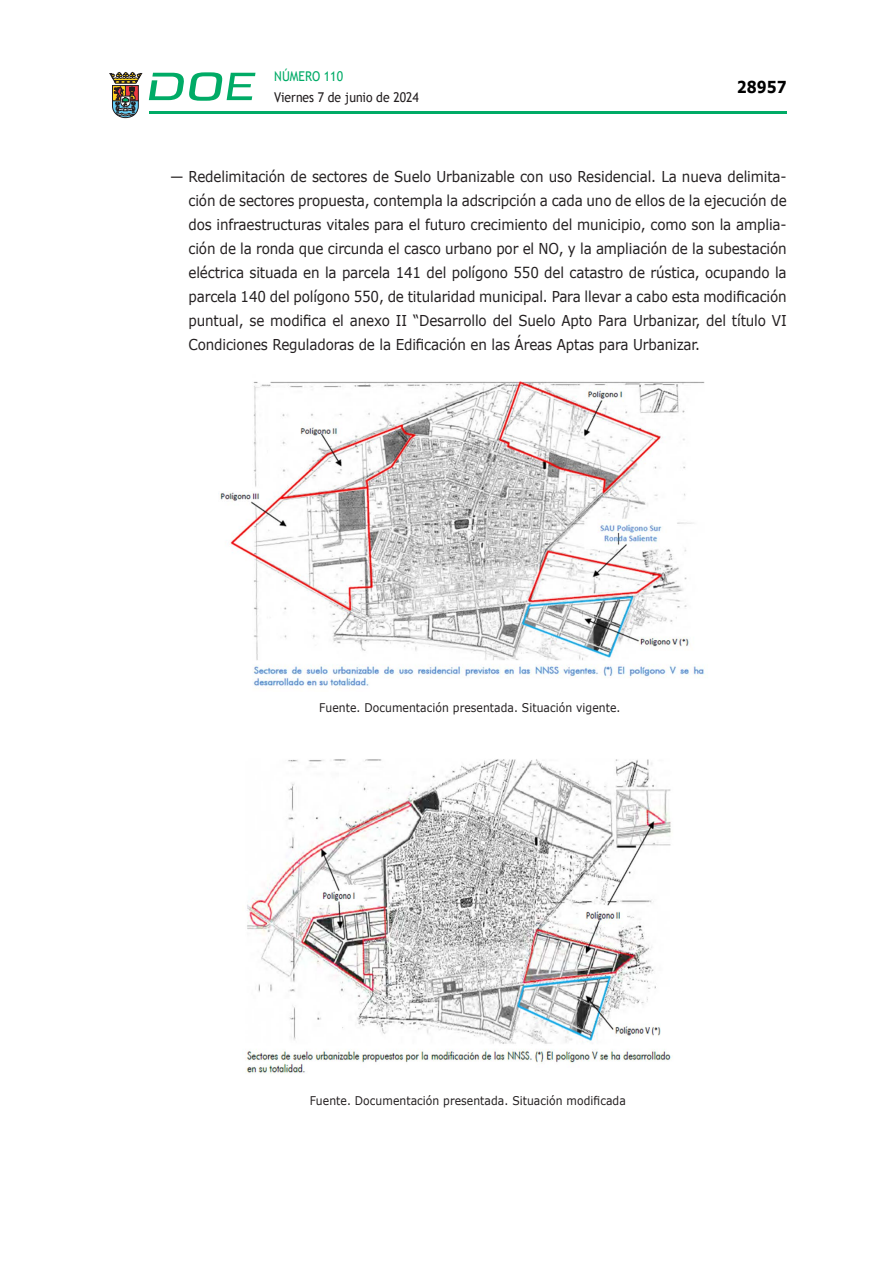
<style>
.page{position:relative;width:893px;height:1263px;background:#fff}
.page>*{position:absolute;margin:0;border:0;box-sizing:border-box;transform-origin:0 0}
.t1{font:700 16.5px "Verdana";color:#000;scale:.85 1}
.CUERPO_DE_TEXTO{font:15px/24px "Verdana";letter-spacing:-.01em;color:#231f20;text-align:justify;scale:.9 1}
.t2{font:13.5px "Trebuchet MS";color:#231f20;scale:.9 1}
.t3{font:13.5px "Trebuchet MS";color:#00ab67;scale:.9 1}
.CUERPO_DE_TEXTO-2{font:12px "Verdana";letter-spacing:.005em;color:#231f20;scale:.9 1}
</style>
<div class="page">
<hr style="left:149px;top:111px;width:638px;height:3px;background:#00ab66">
<svg style="left:109px;top:72px;width:33px;height:46px"></svg>
<svg style="left:149px;top:72px;width:106px;height:29px"></svg>
<img style="left:218px;top:381px;width:487px;height:305px">
<img style="left:246px;top:759px;width:425px;height:315px">
<p class="t3" style="left:274px;top:67px;width:78px">NÚMERO 110</p>
<p class="t2" style="left:274px;top:88px;width:162px">Viernes 7 de junio de 2024</p>
<p class="t1" style="left:737px;top:75px;width:60px">28957</p>
<p class="CUERPO_DE_TEXTO" style="left:188px;top:164px;width:666px;text-indent:-18px">— Redelimitación de sectores de Suelo Urbanizable con uso Residencial. La nueva delimita&shy;ción de sectores propuesta, contempla la adscripción a cada uno de ellos de la ejecución de dos infraestructuras vitales para el futuro crecimiento del municipio, como son la amplia&shy;ción de la ronda que circunda el casco urbano por el NO, y la ampliación de la subestación eléctrica situada en la parcela 141 del polígono 550 del catastro de rústica, ocupando la parcela 140 del polígono 550, de titularidad municipal. Para llevar a cabo esta modificación puntual, se modifica el anexo II “Desarrollo del Suelo Apto Para Urbanizar, del título VI Condiciones Reguladoras de la Edificación en las Áreas Aptas para Urbanizar.</p>
<p class="CUERPO_DE_TEXTO-2" style="left:319px;top:699px;width:336px">Fuente. Documentación presentada. Situación vigente.</p>
<p class="CUERPO_DE_TEXTO-2" style="left:310px;top:1092px;width:353px">Fuente. Documentación presentada. Situación modificada</p>
</div>
